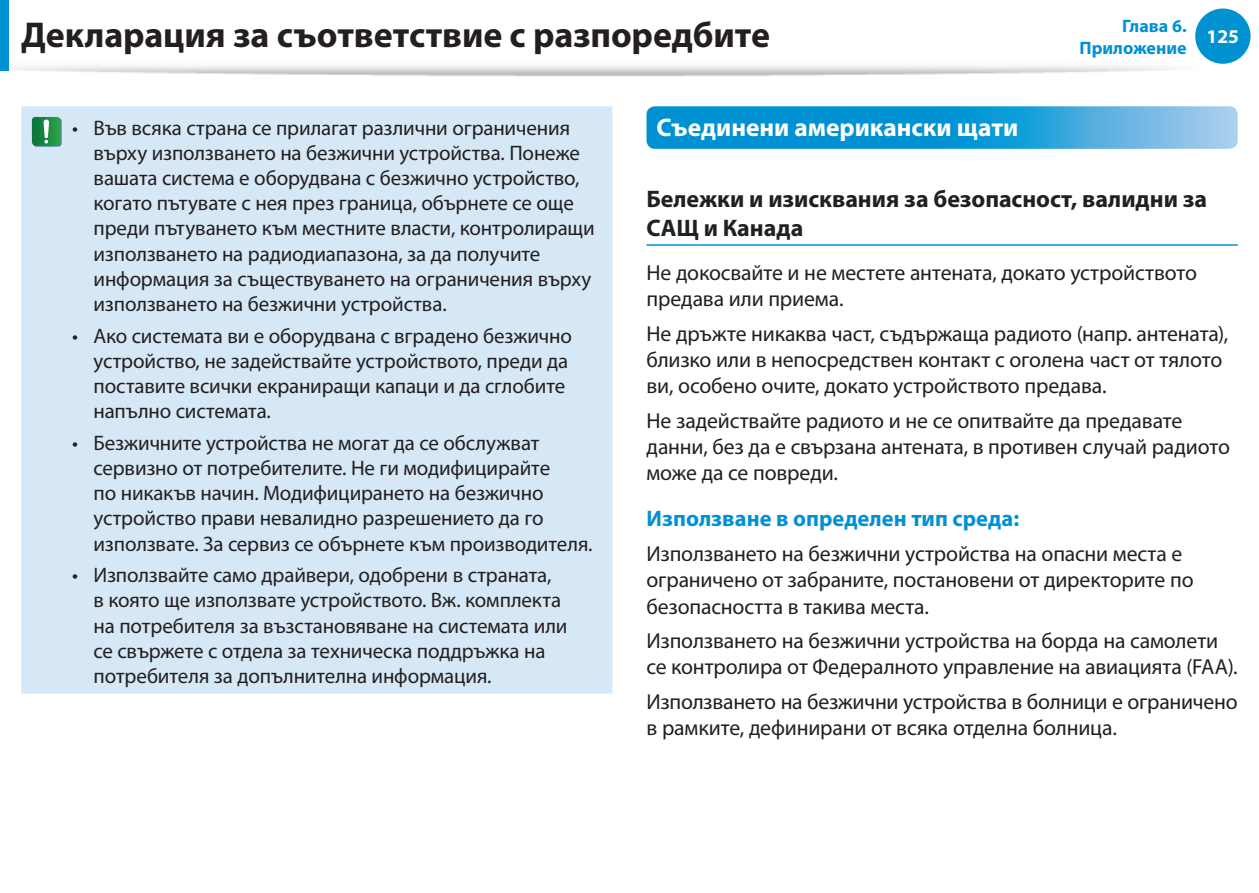
<style>
.page{position:relative;width:1259px;height:893px;background:#fff}
.page>*{position:absolute;margin:0;border:0;box-sizing:border-box;transform-origin:0 0}
.t1{font:700 36px "Myriad Pro";letter-spacing:-.005em;color:#231f20}
.t2{font:700 25.5px "Myriad Pro";letter-spacing:-.005em;color:#fff}
.t3{font:700 24px/28.8px "Myriad Pro";color:#231f20}
.t4{font:700 22.5px "Myriad Pro";color:#0091d3}
.t5{font:21.75px/26.1px "Myriad Pro";letter-spacing:-.01em;color:#231f20}
.t6{font:21px/25.2px "Myriad Pro";letter-spacing:-.01em;color:#231f20}
.t7{font:700 19.5px "Myriad Pro";color:#fff}
.t8{font:700 18px "Myriad Pro";color:#0091d3}
</style>
<div class="page">
<img style="left:0;top:22px;width:1214px;height:55px">
<div style="left:1195px;top:9px;width:55px;height:55px;background:#0091d3;border-radius:50%"></div>
<div style="left:0;top:0;width:9px;height:70px;background:#0091d3"></div>
<div style="left:21px;top:106px;width:591px;height:587px;background:#d6e8f6"></div>
<svg style="left:33px;top:118px;width:29px;height:29px"></svg>
<svg style="left:32px;top:117px;width:29px;height:29px"></svg>
<hr style="left:646px;top:244px;width:591px;height:2px;background:#0091d3">
<svg style="left:646px;top:106px;width:591px;height:43px;background:#29a0d9"></svg>
<h1 class="t1" style="left:21px;top:12px;width:750px">Декларация за съответствие с разпоредбите</h1>
<p class="t8" style="left:1122px;top:14px;width:66px">Глава 6.</p>
<p class="t8" style="left:1079px;top:36px;width:109px">Приложение</p>
<p class="t7" style="left:1206px;top:23px;width:34px">125</p>
<p class="t6" style="left:94px;top:115px;width:503px;text-indent:-21px">• Във всяка страна се прилагат различни ограничения върху използването на безжични устройства. Понеже вашата система е оборудвана с безжично устройство, когато пътувате с нея през граница, обърнете се още преди пътуването към местните власти, контролиращи използването на радиодиапазона, за да получите информация за съществуването на ограничения върху използването на безжични устройства.</p>
<p class="t6" style="left:94px;top:323px;width:480px;text-indent:-21px">• Ако системата ви е оборудвана с вградено безжично устройство, не задействайте устройството, преди да поставите всички екраниращи капаци и да сглобите напълно системата.</p>
<p class="t6" style="left:94px;top:430px;width:500px;text-indent:-21px">• Безжичните устройства не могат да се обслужват сервизно от потребителите. Не ги модифицирайте<br>по никакъв начин. Модифицирането на безжично устройство прави невалидно разрешението да го използвате. За сервиз се обърнете към производителя.</p>
<p class="t6" style="left:94px;top:562px;width:475px;text-indent:-21px">• Използвайте само драйвери, одобрени в страната,<br>в която ще използвате устройството. Вж. комплекта на потребителя за възстановяване на системата или се свържете с отдела за техническа поддръжка на потребителя за допълнителна информация.</p>
<p class="t2" style="left:656px;top:111px;width:363px">Съединени американски щати</p>
<p class="t3" style="left:646px;top:184px;width:562px">Бележки и изисквания за безопасност, валидни за<br>САЩ и Канада</p>
<p class="t5" style="left:646px;top:259px;width:552px">Не докосвайте и не местете антената, докато устройството предава или приема.</p>
<p class="t5" style="left:646px;top:320px;width:583px">Не дръжте никаква част, съдържаща радиото (напр. антената), близко или в непосредствен контакт с оголена част от тялото ви, особено очите, докато устройството предава.</p>
<p class="t5" style="left:646px;top:407px;width:585px">Не задействайте радиото и не се опитвайте да предавате данни, без да е свързана антената, в противен случай радиото може да се повреди.</p>
<p class="t4" style="left:646px;top:504px;width:374px">Използване в определен тип среда:</p>
<p class="t5" style="left:646px;top:541px;width:548px">Използването на безжични устройства на опасни места е ограничено от забраните, постановени от директорите по безопасността в такива места.</p>
<p class="t5" style="left:646px;top:627px;width:593px">Използването на безжични устройства на борда на самолети се контролира от Федералното управление на авиацията (FAA).</p>
<p class="t5" style="left:646px;top:688px;width:593px">Използването на безжични устройства в болници е ограничено в рамките, дефинирани от всяка отделна болница.</p>
</div>
